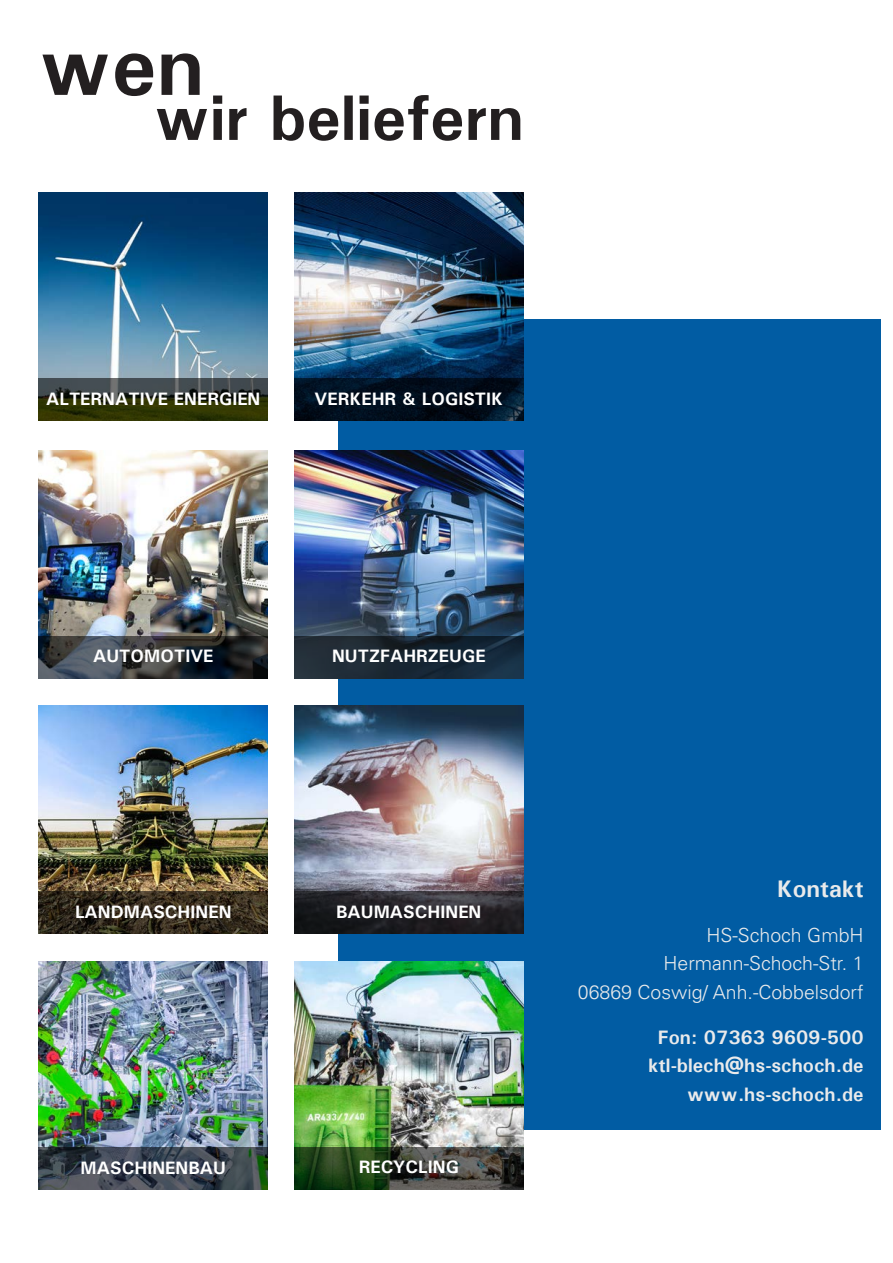
<style>
.page{position:relative;width:893px;height:1263px;background:#fff}
.page>*{position:absolute;margin:0;border:0;box-sizing:border-box;transform-origin:0 0}
.t1{font:700 84px "Univers";color:#231f20}
.t2{font:700 64.5px "Univers";color:#231f20}
.t3{font:700 24px "Univers";color:#e9eaeb}
.t4{font:300 19.5px "Univers LT Pro 45";color:#e9eaeb}
.t5{font:700 19.5px "Univers";color:#e9eaeb}
.t6{font:700 18px "Univers";color:#fff}
</style>
<div class="page">
<div style="left:339px;top:319px;width:542px;height:811px;background:#015ca3"></div>
<img style="left:39px;top:193px;width:229px;height:185px">
<img style="left:295px;top:193px;width:229px;height:185px">
<img style="left:38px;top:450px;width:229px;height:186px">
<img style="left:295px;top:450px;width:229px;height:186px">
<img style="left:38px;top:706px;width:229px;height:185px">
<img style="left:295px;top:706px;width:229px;height:185px">
<img style="left:39px;top:962px;width:229px;height:185px">
<img style="left:295px;top:962px;width:229px;height:185px">
<svg style="left:38px;top:891px;width:229px;height:43px;background:#332b1d"></svg>
<svg style="left:295px;top:1147px;width:229px;height:43px;background:#33412e"></svg>
<svg style="left:39px;top:1147px;width:229px;height:43px;background:#3d464e"></svg>
<svg style="left:295px;top:891px;width:229px;height:43px;background:#242328"></svg>
<svg style="left:295px;top:636px;width:229px;height:42px;background:#1a2836"></svg>
<svg style="left:38px;top:636px;width:229px;height:42px;background:#34393d"></svg>
<svg style="left:39px;top:378px;width:229px;height:43px;background:#333921"></svg>
<svg style="left:295px;top:378px;width:229px;height:43px;background:#010f1e"></svg>
<p class="t1" style="left:39px;top:13px;width:167px">wen</p>
<p class="t2" style="left:154px;top:77px;width:372px">wir beliefern</p>
<p class="t6" style="left:46px;top:387px;width:216px">ALTERNATIVE ENERGIEN</p>
<p class="t6" style="left:315px;top:387px;width:190px">VERKEHR &amp; LOGISTIK</p>
<p class="t6" style="left:93px;top:644px;width:122px">AUTOMOTIVE</p>
<p class="t6" style="left:332px;top:644px;width:155px">NUTZFAHRZEUGE</p>
<p class="t6" style="left:75px;top:900px;width:158px">LANDMASCHINEN</p>
<p class="t6" style="left:336px;top:900px;width:147px">BAUMASCHINEN</p>
<p class="t6" style="left:81px;top:1157px;width:147px">MASCHINENBAU</p>
<p class="t6" style="left:359px;top:1156px;width:102px">RECYCLING</p>
<p class="t3" style="left:777px;top:873px;width:88px">Kontakt</p>
<p class="t4" style="left:706px;top:922px;width:159px">HS-Schoch GmbH</p>
<p class="t4" style="left:663px;top:950px;width:202px">Hermann-Schoch-Str. 1</p>
<p class="t4" style="left:578px;top:979px;width:287px">06869 Coswig/ Anh.-Cobbelsdorf</p>
<p class="t5" style="left:658px;top:1025px;width:207px">Fon: 07363 9609-500</p>
<p class="t5" style="left:648px;top:1053px;width:217px">ktl-blech@hs-schoch.de</p>
<p class="t5" style="left:687px;top:1082px;width:178px">www.hs-schoch.de</p>
</div>
